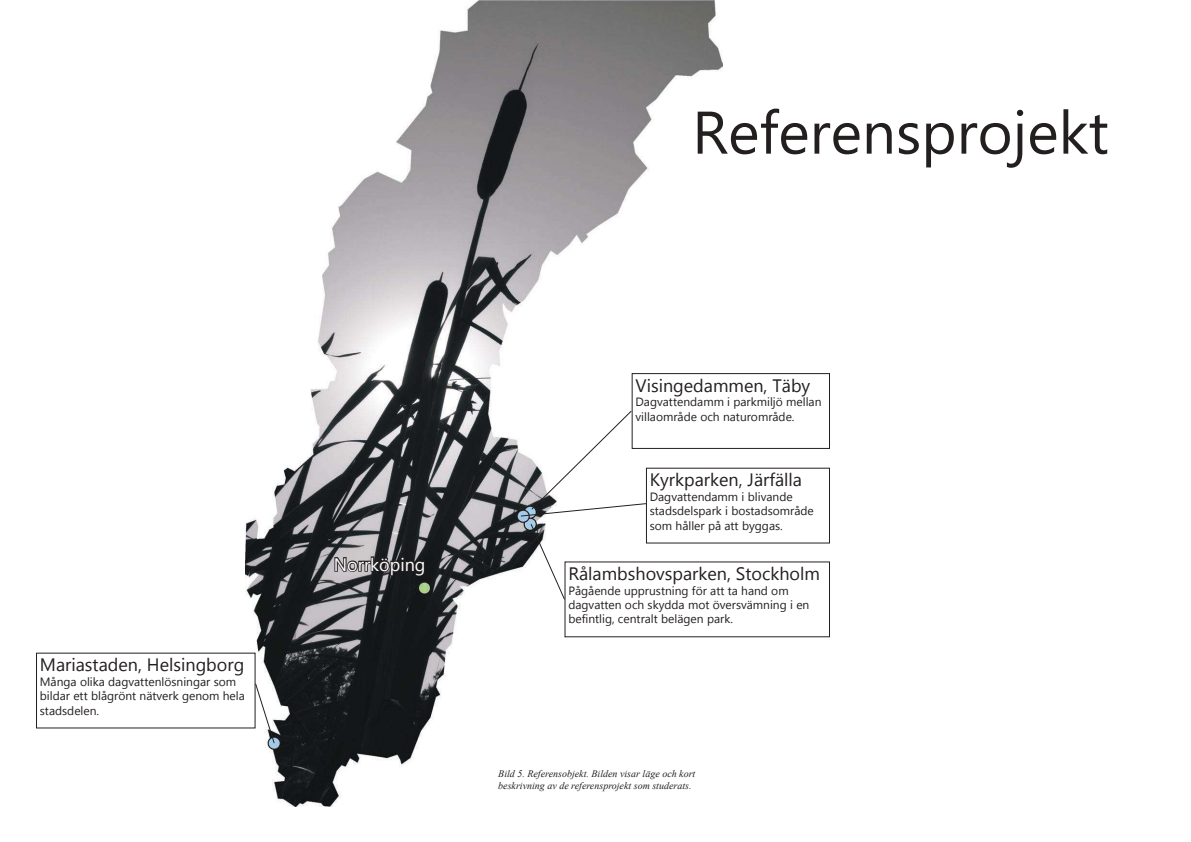
<style>
.page{position:relative;width:1191px;height:842px;background:#fff}
.page>*{position:absolute;margin:0;border:0;box-sizing:border-box;transform-origin:0 0}
.t1{font:60px "Myanmar Text";color:#241f1f}
.t2{font:18px "Myanmar Text";color:#241f1f}
.t3{font:18px "Myanmar Text";color:#fff}
.t4{font:12px/14.4px "Myanmar Text";color:#241f1f}
.t5{font:italic 10px/12px "Times New Roman";color:#241f1f}
</style>
<div class="page">
<img style="left:246px;top:0;width:476px;height:806px">
<div style="left:631px;top:373px;width:199px;height:76px;border:1px solid #241f1f"></div>
<svg style="left:333px;top:555px;width:93px;height:22px;background:#4f4d4f"></svg>
<svg style="left:520px;top:410px;width:127px;height:107px"></svg>
<svg style="left:530px;top:523px;width:36px;height:78px"></svg>
<svg style="left:254px;top:682px;width:21px;height:62px"></svg>
<h2 class="t2" style="left:40px;top:655px;width:206px">Mariastaden, Helsingborg</h2>
<p class="t4" style="left:40px;top:674px;width:206px">Många olika dagvattenlösningar som bildar ett blågrönt nätverk genom hela stadsdelen.</p>
<h1 class="t1" style="left:692px;top:98px;width:418px">Referensprojekt</h1>
<h2 class="t3" style="left:334px;top:554px;width:93px">Norrköping</h2>
<h2 class="t2" style="left:635px;top:375px;width:176px">Visingedammen, Täby</h2>
<p class="t4" style="left:635px;top:395px;width:187px">Dagvattendamm i parkmiljö mellan villaområde och naturområde.</p>
<h2 class="t2" style="left:650px;top:470px;width:154px">Kyrkparken, Järfälla</h2>
<p class="t4" style="left:650px;top:489px;width:166px">Dagvattendamm i blivande stadsdelspark i bostadsområde som håller på att byggas.</p>
<h2 class="t2" style="left:568px;top:563px;width:253px">Rålambshovsparken, Stockholm</h2>
<p class="t4" style="left:568px;top:583px;width:242px">Pågående upprustning för att ta hand om dagvatten och skydda mot översvämning i en befintlig, centralt belägen park.</p>
<p class="t5" style="left:498px;top:767px;width:199px">Bild 5. Referensobjekt. Bilden visar läge och kort beskrivning av de referensprojekt som studerats.</p>
</div>
